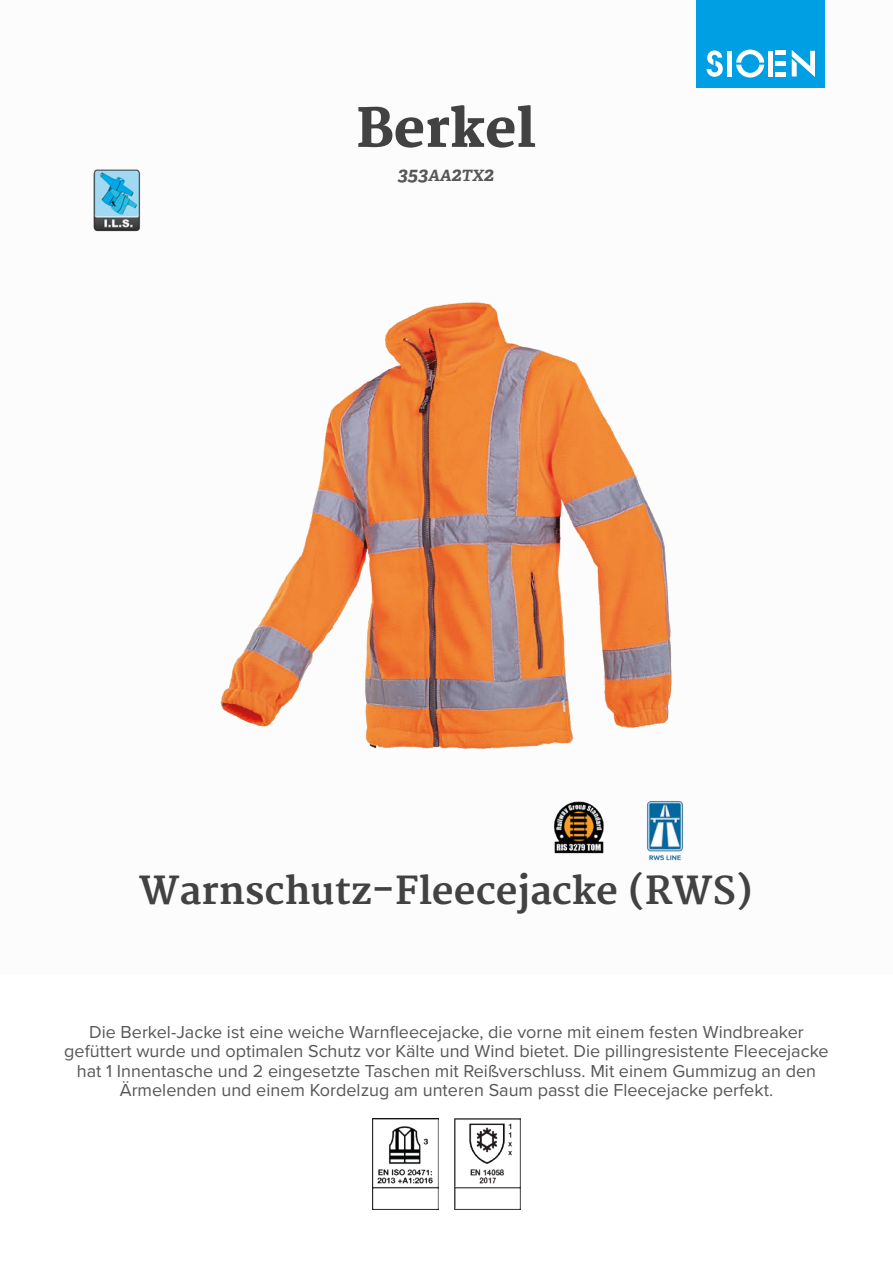
<style>
.page{position:relative;width:893px;height:1263px;background:#fff}
.page>*{position:absolute;margin:0;border:0;box-sizing:border-box;transform-origin:0 0}
.t1{font:800 52.5px "Merriweather";color:#424243}
.t2{font:700 37.5px "Merriweather";color:#424243}
.t3{font:italic 700 19.5px "Adelle PE";color:#575756}
.t4{font:18px/19.5px "Proxima Nova";color:#575756;text-align:center}
.s1{font-size:15.6px}
</style>
<div class="page">
<div style="left:697px;top:0;width:128px;height:88px;background:#009fe3"></div>
<svg style="left:707px;top:50px;width:16px;height:27px"></svg>
<svg style="left:736px;top:50px;width:28px;height:28px"></svg>
<div style="left:727px;top:51px;width:5px;height:26px;background:#fff"></div>
<div style="left:768px;top:51px;width:5px;height:26px;background:#fff"></div>
<div style="left:775px;top:72px;width:11px;height:5px;background:#fff"></div>
<div style="left:775px;top:61px;width:11px;height:5px;background:#fff"></div>
<hr style="left:775px;top:51px;width:11px;height:4px;background:#fff">
<svg style="left:792px;top:50px;width:23px;height:27px"></svg>
<img style="left:93px;top:169px;width:48px;height:63px">
<img style="left:372px;top:1118px;width:67px;height:92px">
<img style="left:454px;top:1118px;width:67px;height:92px">
<img style="left:220px;top:302px;width:464px;height:559px">
<h1 class="t1" style="left:356px;top:98px;width:181px">Berkel</h1>
<p class="t3" style="left:398px;top:160px;width:98px">353<span class="s1">AA</span>2<span class="s1">TX</span>2</p>
<h2 class="t2" style="left:139px;top:869px;width:615px">Warnschutz-Fleecejacke (RWS)</h2>
<p class="t4" style="left:64px;top:1021px;width:766px">Die Berkel-Jacke ist eine weiche Warnfleecejacke, die vorne mit einem festen Windbreaker gefüttert wurde und optimalen Schutz vor Kälte und Wind bietet. Die pillingresistente Fleecejacke hat 1 Innentasche und 2 eingesetzte Taschen mit Reißverschluss. Mit einem Gummizug an den Ärmelenden und einem Kordelzug am unteren Saum passt die Fleecejacke perfekt.</p>
</div>
